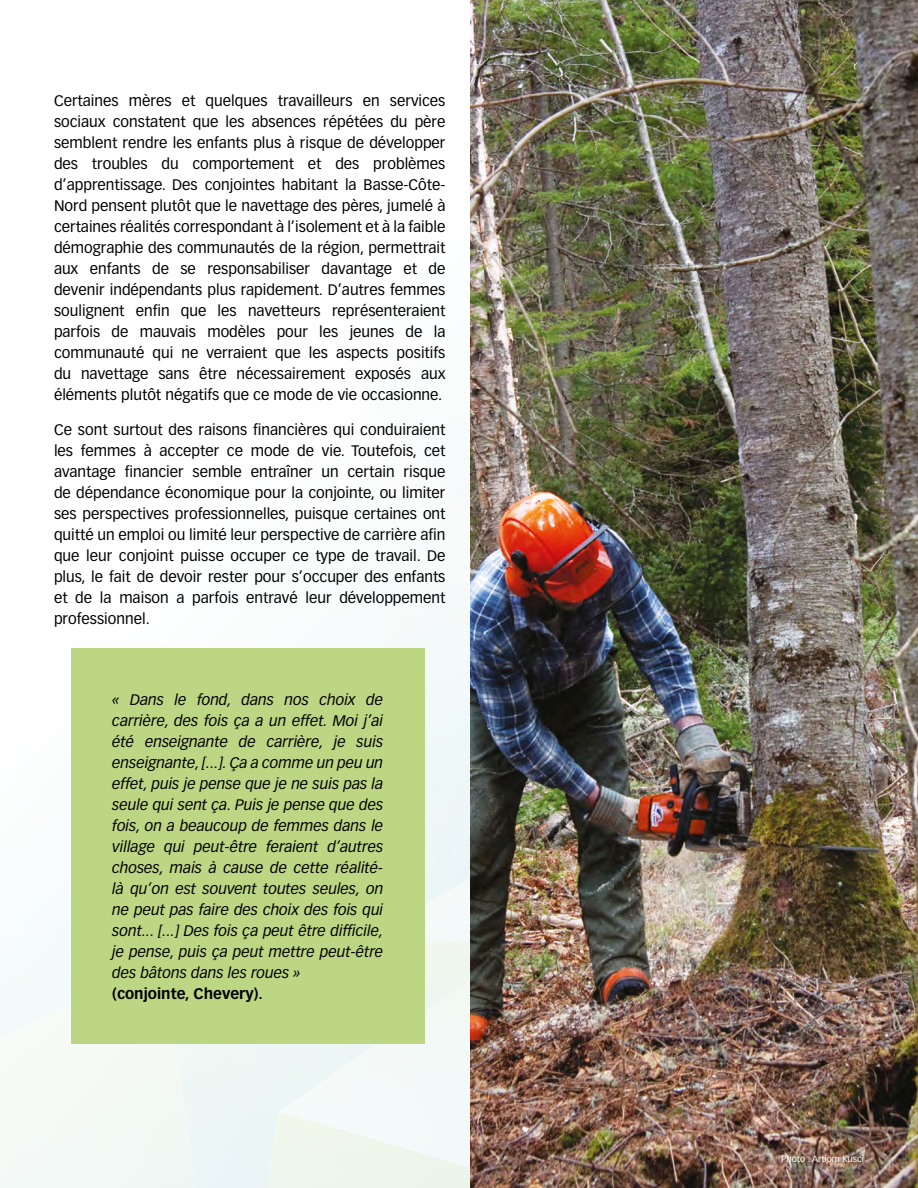
<style>
.page{position:relative;width:918px;height:1188px;background:#fff}
.page>*{position:absolute;margin:0;border:0;box-sizing:border-box;transform-origin:0 0}
.Texte_courant{font:15px/21px "Vectora LT Std";color:#000;text-align:justify}
.Texte_courant-2{font:italic 15px/21px "Vectora LT Std";color:#000;text-align:justify}
.Texte_courant-3{font:700 15px "Vectora LT Std";color:#000}
.crédit_photo{font:9px "Vectora LT Std";color:#fff}
</style>
<div class="page">
<svg style="left:50px;top:0;width:421px;height:1188px"></svg>
<div style="left:0;top:959px;width:197px;height:229px;background:#f4f9f6"></div>
<img style="left:471px;top:0;width:447px;height:1188px">
<div style="left:71px;top:648px;width:353px;height:396px;background:#bdd684"></div>
<p class="Texte_courant" style="left:54px;top:90px;width:393px">Certaines mères et quelques travailleurs en services sociaux constatent que les absences répétées du père semblent rendre les enfants plus à risque de développer des troubles du comportement et des problèmes d’apprentissage. Des conjointes habitant la Basse-Côte-Nord pensent plutôt que le navettage des pères, jumelé à certaines réalités correspondant à l’isolement et à la faible démographie des communautés de la région, permettrait aux enfants de se responsabiliser davantage et de devenir indépendants plus rapidement. D’autres femmes soulignent enfin que les navetteurs représenteraient parfois de mauvais modèles pour les jeunes de la communauté qui ne verraient que les aspects positifs du navettage sans être nécessairement exposés aux éléments plutôt négatifs que ce mode de vie occasionne.</p>
<p class="Texte_courant" style="left:54px;top:419px;width:393px">Ce sont surtout des raisons financières qui conduiraient les femmes à accepter ce mode de vie. Toutefois, cet avantage financier semble entraîner un certain risque de dépendance économique pour la conjointe, ou limiter ses perspectives professionnelles, puisque certaines ont quitté un emploi ou limité leur perspective de carrière afin que leur conjoint puisse occuper ce type de travail. De plus, le fait de devoir rester pour s’occuper des enfants et de la maison a parfois entravé leur développement professionnel.</p>
<p class="Texte_courant-2" style="left:112px;top:689px;width:272px">« Dans le fond, dans nos choix de carrière, des fois ça a un effet. Moi j’ai été enseignante de carrière, je suis enseignante, [...]. Ça a comme un peu un effet, puis je pense que je ne suis pas la seule qui sent ça. Puis je pense que des fois, on a beaucoup de femmes dans le village qui peut-être feraient d’autres choses, mais à cause de cette réalité&shy;là qu’on est souvent toutes seules, on ne peut pas faire des choix des fois qui sont... [...] Des fois ça peut être difficile, je pense, puis ça peut mettre peut-être des bâtons dans les roues »</p>
<p class="Texte_courant-3" style="left:112px;top:984px;width:152px">(conjointe, Chevery).</p>
<p class="crédit_photo" style="left:781px;top:1153px;width:84px">Photo : Artiom Kusci</p>
</div>
